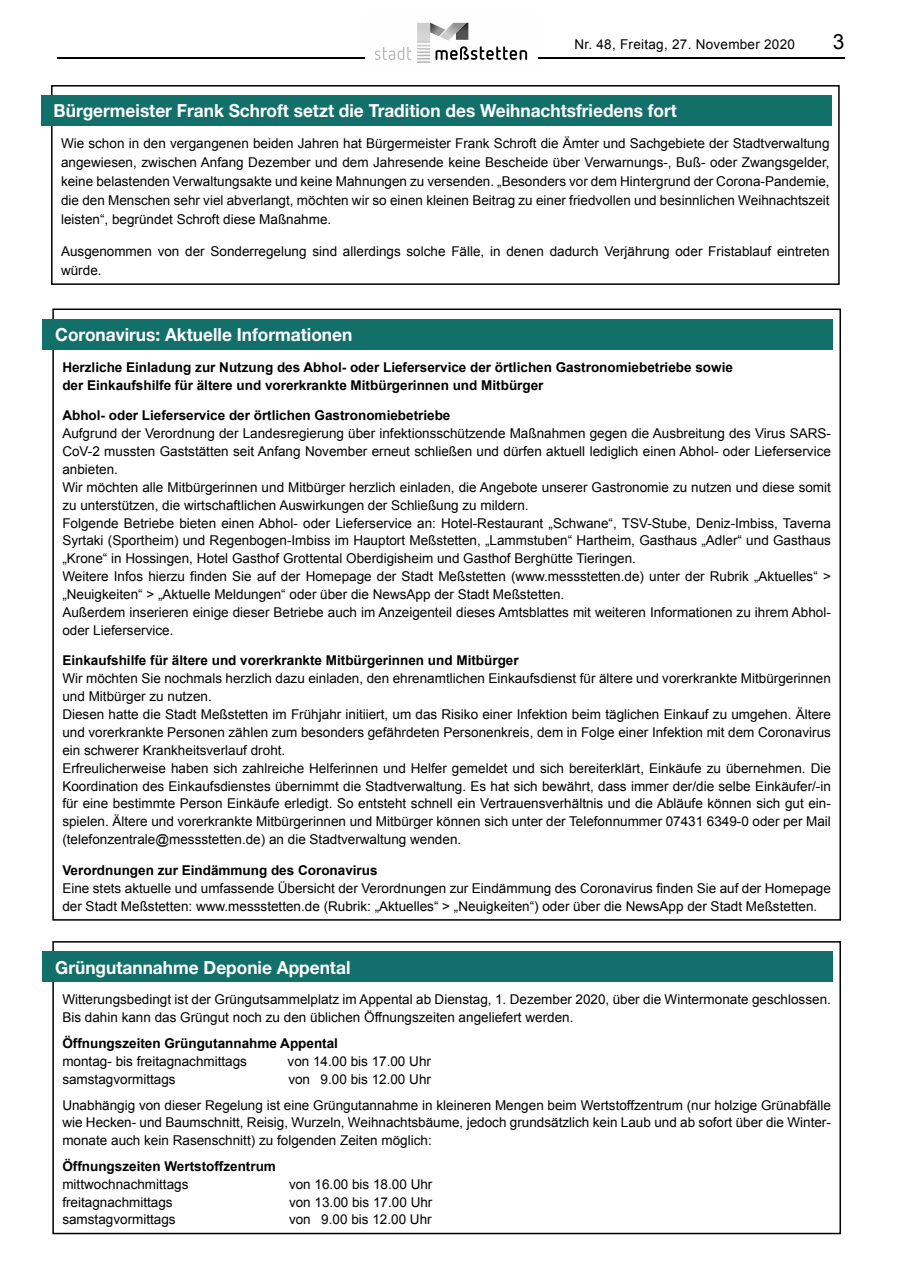
<style>
.page{position:relative;width:902px;height:1280px;background:#fff}
.page>*{position:absolute;margin:0;border:0;box-sizing:border-box;transform-origin:0 0}
.t1{font:21px "Arial";color:#000}
.t2{font:700 18px "Helvetica Neue";color:#fff;scale:.96 1}
.t3{font:13.5px/17.9px "Arial";color:#000}
.t4{font:700 13.5px/17.9px "Arial";color:#000}
.t5{font:13.5px "Arial";letter-spacing:.02em;color:#000}
</style>
<div class="page">
<hr style="left:57px;top:57px;width:787px;height:2px;background:#000">
<div style="left:365px;top:13px;width:172px;height:60px;background:#fefefe"></div>
<svg style="left:375px;top:47px;width:36px;height:13px"></svg>
<svg style="left:417px;top:23px;width:110px;height:40px"></svg>
<div style="left:42px;top:319px;width:790px;height:30px;background:#136f6a"></div>
<div style="left:52px;top:941px;width:788px;height:293px;border:2px solid #000"></div>
<div style="left:42px;top:952px;width:790px;height:30px;background:#136f6a"></div>
<div style="left:51px;top:85px;width:788px;height:200px;border:2px solid #000"></div>
<div style="left:41px;top:95px;width:790px;height:30px;background:#136f6a"></div>
<p class="t5" style="left:574px;top:36px;width:222px">Nr. 48, Freitag, 27. November 2020</p>
<h1 class="t1" style="left:832px;top:28px;width:13px">3</h1>
<h2 class="t2" style="left:54px;top:100px;width:650px">Bürgermeister Frank Schroft setzt die Tradition des Weihnachtsfriedens fort</h2>
<p class="t3" style="left:61px;top:134px;width:770px;line-height:19px;text-align:justify">Wie schon in den vergangenen beiden Jahren hat Bürgermeister Frank Schroft die Ämter und Sachgebiete der Stadtverwaltung angewiesen, zwischen Anfang Dezember und dem Jahresende keine Bescheide über Verwarnungs-, Buß- oder Zwangsgelder, keine belastenden Verwaltungsakte und keine Mahnungen zu versenden. „Besonders vor dem Hintergrund der Corona-Pandemie, die den Menschen sehr viel abverlangt, möchten wir so einen kleinen Beitrag zu einer friedvollen und besinnlichen Weihnachtszeit leisten“, begründet Schroft diese Maßnahme.</p>
<p class="t3" style="left:61px;top:242px;width:770px;line-height:19px">Ausgenommen von der Sonderregelung sind allerdings solche Fälle, in denen dadurch Verjährung oder Fristablauf eintreten würde.</p>
<h2 class="t2" style="left:55px;top:324px;width:311px">Coronavirus: Aktuelle Informationen</h2>
<p class="t4" style="left:62px;top:358px;width:672px">Herzliche Einladung zur Nutzung des Abhol- oder Lieferservice der örtlichen Gastronomiebetriebe sowie der Einkaufshilfe für ältere und vorerkrankte Mitbürgerinnen und Mitbürger</p>
<p class="t4" style="left:62px;top:407px;width:389px">Abhol- oder Lieferservice der örtlichen Gastronomiebetriebe</p>
<p class="t3" style="left:62px;top:425px;width:770px">Aufgrund der Verordnung der Landesregierung über infektionsschützende Maßnahmen gegen die Ausbreitung des Virus SARS-CoV-2 mussten Gaststätten seit Anfang November erneut schließen und dürfen aktuell lediglich einen Abhol- oder Lieferservice anbieten.<br>Wir möchten alle Mitbürgerinnen und Mitbürger herzlich einladen, die Angebote unserer Gastronomie zu nutzen und diese somit zu unterstützen, die wirtschaftlichen Auswirkungen der Schließung zu mildern.<br>Folgende Betriebe bieten einen Abhol- oder Lieferservice an: Hotel-Restaurant „Schwane“, TSV-Stube, Deniz-Imbiss, Taverna Syrtaki (Sportheim) und Regenbogen-Imbiss im Hauptort Meßstetten, „Lammstuben“ Hartheim, Gasthaus „Adler“ und Gasthaus „Krone“ in Hossingen, Hotel Gasthof Grottental Oberdigisheim und Gasthof Berghütte Tieringen.<br>Weitere Infos hierzu finden Sie auf der Homepage der Stadt Meßstetten (www.messstetten.de) unter der Rubrik „Aktuelles“ &gt; „Neuigkeiten“ &gt; „Aktuelle Meldungen“ oder über die NewsApp der Stadt Meßstetten.<br>Außerdem inserieren einige dieser Betriebe auch im Anzeigenteil dieses Amtsblattes mit weiteren Informationen zu ihrem Abhol&shy;oder Lieferservice.</p>
<p class="t4" style="left:62px;top:652px;width:458px">Einkaufshilfe für ältere und vorerkrankte Mitbürgerinnen und Mitbürger</p>
<p class="t3" style="left:62px;top:670px;width:770px">Wir möchten Sie nochmals herzlich dazu einladen, den ehrenamtlichen Einkaufsdienst für ältere und vorerkrankte Mitbürgerinnen und Mitbürger zu nutzen.<br>Diesen hatte die Stadt Meßstetten im Frühjahr initiiert, um das Risiko einer Infektion beim täglichen Einkauf zu umgehen. Ältere und vorerkrankte Personen zählen zum besonders gefährdeten Personenkreis, dem in Folge einer Infektion mit dem Coronavirus ein schwerer Krankheitsverlauf droht.<br>Erfreulicherweise haben sich zahlreiche Helferinnen und Helfer gemeldet und sich bereiterklärt, Einkäufe zu übernehmen. Die Koordination des Einkaufsdienstes übernimmt die Stadtverwaltung. Es hat sich bewährt, dass immer der/die selbe Einkäufer/-in für eine bestimmte Person Einkäufe erledigt. So entsteht schnell ein Vertrauensverhältnis und die Abläufe können sich gut ein&shy;spielen. Ältere und vorerkrankte Mitbürgerinnen und Mitbürger können sich unter der Telefonnummer 07431 6349-0 oder per Mail (telefonzentrale@messstetten.de) an die Stadtverwaltung wenden.</p>
<p class="t4" style="left:62px;top:862px;width:317px">Verordnungen zur Eindämmung des Coronavirus</p>
<p class="t3" style="left:62px;top:879px;width:770px">Eine stets aktuelle und umfassende Übersicht der Verordnungen zur Eindämmung des Coronavirus finden Sie auf der Homepage der Stadt Meßstetten: www.messstetten.de (Rubrik: „Aktuelles“ &gt; „Neuigkeiten“) oder über die NewsApp der Stadt Meßstetten.</p>
<h2 class="t2" style="left:55px;top:956px;width:309px">Grüngutannahme Deponie Appental</h2>
<p class="t3" style="left:62px;top:991px;width:770px">Witterungsbedingt ist der Grüngutsammelplatz im Appental ab Dienstag, 1. Dezember 2020, über die Wintermonate geschlossen.<br>Bis dahin kann das Grüngut noch zu den üblichen Öffnungszeiten angeliefert werden.</p>
<p class="t4" style="left:62px;top:1035px;width:277px">Öffnungszeiten Grüngutannahme Appental</p>
<p class="t3" style="left:62px;top:1052px;width:186px">montag- bis freitagnachmittags</p>
<p class="t3" style="left:287px;top:1052px;width:145px">von 14.00 bis 17.00 Uhr</p>
<p class="t3" style="left:62px;top:1070px;width:115px">samstagvormittags</p>
<p class="t3" style="left:62px;top:1066px;width:770px;line-height:26.2px;text-indent:226px">von 9.00 bis 12.00 Uhr<br>Unabhängig von dieser Regelung ist eine Grüngutannahme in kleineren Mengen beim Wertstoffzentrum (nur holzige Grünabfälle</p>
<p class="t3" style="left:62px;top:1114px;width:770px">wie Hecken- und Baumschnitt, Reisig, Wurzeln, Weihnachtsbäume, jedoch grundsätzlich kein Laub und ab sofort über die Winter&shy;monate auch kein Rasenschnitt) zu folgenden Zeiten möglich:</p>
<p class="t4" style="left:62px;top:1158px;width:215px">Öffnungszeiten Wertstoffzentrum</p>
<p class="t3" style="left:62px;top:1175px;width:128px">mittwochnachmittags</p>
<p class="t3" style="left:289px;top:1175px;width:145px">von 16.00 bis 18.00 Uhr</p>
<p class="t3" style="left:62px;top:1193px;width:112px">freitagnachmittags</p>
<p class="t3" style="left:289px;top:1193px;width:145px">von 13.00 bis 17.00 Uhr</p>
<p class="t3" style="left:62px;top:1211px;width:115px">samstagvormittags</p>
<p class="t3" style="left:289px;top:1211px;width:144px">von 9.00 bis 12.00 Uhr</p>
</div>
